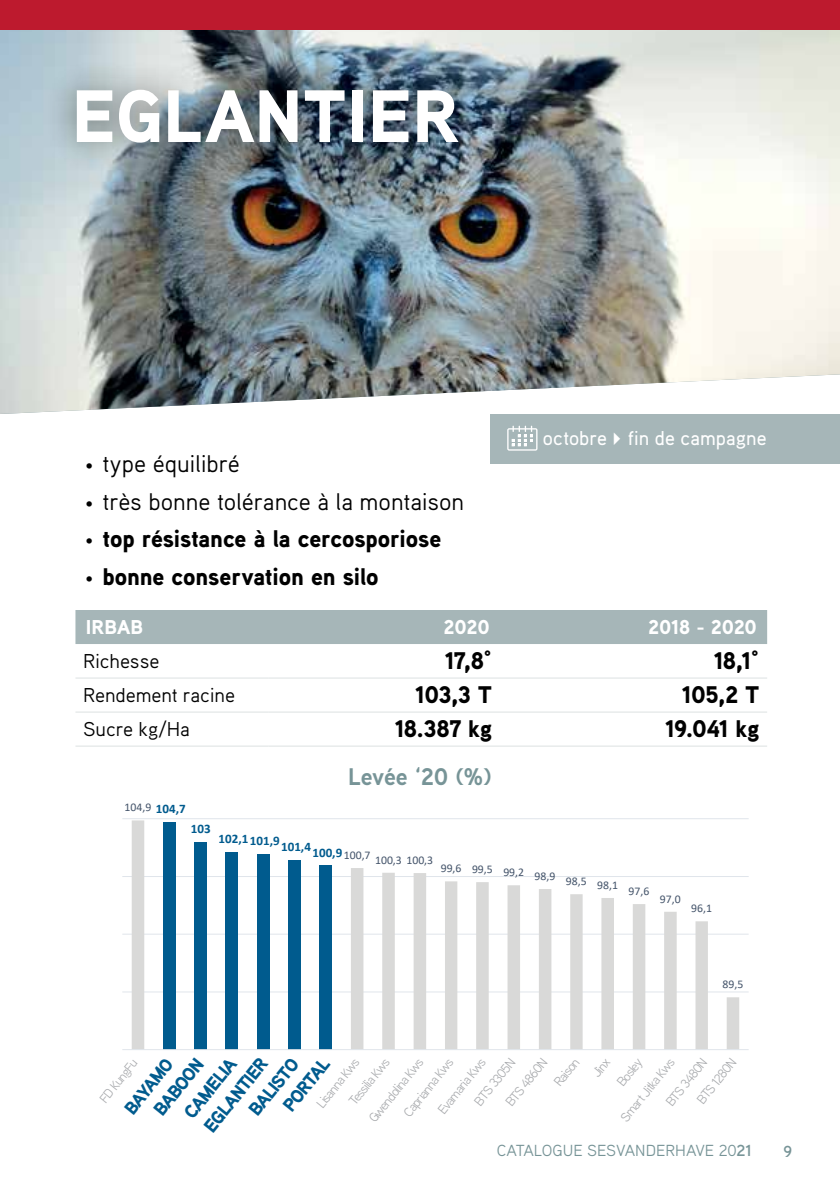
<style>
.page{position:relative;width:840px;height:1191px;background:#fff}
.page>*{position:absolute;margin:0;border:0;box-sizing:border-box;transform-origin:0 0}
.t1{font:900 74px "Aaux Next";color:#fff}
.t2{font:900 24px "Aaux Pro";letter-spacing:-.005em;color:#000}
.t3{font:24px "Aaux Pro";letter-spacing:-.005em;color:#000}
.t4{font:700 24px "Aaux Next";letter-spacing:-.02em;color:#779497}
.t5{font:20px "Aaux Pro";letter-spacing:-.005em;color:#000}
.t6{font:500 20px "Aaux Pro";letter-spacing:.005em;color:#fff}
.t7{font:900 20px "Aaux Pro";letter-spacing:-.01em;color:#fff}
.t8{font:900 18.6px/25.4px "Aaux Next";color:#005b8e}
.t9{font:900 18.2px "Aaux Next";color:#005b8e}
.t10{font:16px "Aaux Pro";color:#779497}
.t11{font:700 16px "Aaux Pro";color:#779497}
.t12{font:13px/23.4px "Aaux Next";color:#a7a9ac}
.t13{font:700 13px "Calibri";color:#005b8e}
.t14{font:12.6px "Aaux Next";color:#a7a9ac}
.t15{font:11.8px "Calibri";color:#44546a}
.s1{font-weight:300;font-size:18px}
.s2{font-weight:700;font-size:13px;color:#005b8e}
.s3{font-weight:700}
</style>
<div class="page">
<img style="left:0;top:29px;width:839px;height:385px">
<div style="left:45px;top:58px;width:441px;height:115px;background:#000;opacity:.5"></div>
<div style="left:75px;top:610px;width:691px;height:34px;background:#a6b6b8"></div>
<hr style="left:268px;top:677px;width:231px;height:1px;background:#dde2e3">
<hr style="left:499px;top:677px;width:267px;height:1px;background:#dde2e3">
<hr style="left:268px;top:711px;width:231px;height:1px;background:#dde2e3">
<hr style="left:499px;top:711px;width:267px;height:1px;background:#dde2e3">
<hr style="left:268px;top:745px;width:231px;height:1px;background:#dde2e3">
<hr style="left:499px;top:745px;width:267px;height:1px;background:#dde2e3">
<hr style="left:75px;top:677px;width:193px;height:1px;background:#dde2e3">
<hr style="left:75px;top:711px;width:193px;height:1px;background:#dde2e3">
<hr style="left:75px;top:745px;width:193px;height:1px;background:#dde2e3">
<div style="left:0;top:0;width:839px;height:29px;background:#bd1a2e"></div>
<div style="left:490px;top:414px;width:349px;height:49px;background:#a6b6b8"></div>
<svg style="left:507px;top:426px;width:30px;height:24px"></svg>
<hr style="left:122px;top:768px;width:626px;height:1px;background:#e0e5eb">
<hr style="left:122px;top:818px;width:626px;height:1px;background:#e0e5eb">
<hr style="left:122px;top:876px;width:626px;height:1px;background:#e0e5eb">
<hr style="left:122px;top:933px;width:626px;height:1px;background:#e0e5eb">
<hr style="left:122px;top:991px;width:626px;height:1px;background:#e0e5eb">
<svg style="left:132px;top:820px;width:606px;height:229px"></svg>
<hr style="left:122px;top:1049px;width:626px;height:1px;background:#e0e5eb">
<h1 class="t1" style="left:72px;top:63px;width:388px">EGLANTIER</h1>
<h3 class="t6" style="left:542px;top:425px;width:225px">octobre✔fin de campagne</h3>
<h2 class="t3" style="left:85px;top:448px;width:156px"><span class="s1">•</span> type équilibré</h2>
<h2 class="t3" style="left:85px;top:486px;width:380px"><span class="s1">•</span> très bonne tolérance à la montaison</h2>
<h2 class="t2" style="left:85px;top:523px;width:357px"><span class="s1">•</span> top résistance à la cercosporiose</h2>
<h2 class="t2" style="left:85px;top:561px;width:294px"><span class="s1">•</span> bonne conservation en silo</h2>
<h3 class="t7" style="left:86px;top:614px;width:59px">IRBAB</h3>
<h3 class="t7" style="left:443px;top:614px;width:48px">2020</h3>
<h3 class="t7" style="left:647px;top:614px;width:110px">2018 - 2020</h3>
<h3 class="t5" style="left:83px;top:648px;width:78px">Richesse</h3>
<h2 class="t2" style="left:444px;top:645px;width:49px">17,8°</h2>
<h2 class="t2" style="left:713px;top:645px;width:47px">18,1°</h2>
<h3 class="t5" style="left:83px;top:682px;width:153px">Rendement racine</h3>
<h2 class="t2" style="left:415px;top:679px;width:78px">103,3 T</h2>
<h2 class="t2" style="left:681px;top:679px;width:79px">105,2 T</h2>
<h3 class="t5" style="left:83px;top:716px;width:108px">Sucre kg/Ha</h3>
<h2 class="t2" style="left:394px;top:713px;width:99px">18.387 kg</h2>
<h2 class="t2" style="left:664px;top:713px;width:96px">19.041 kg</h2>
<p class="t15" style="left:124px;top:799px;width:63px">104,9 <span class="s2">104,7</span></p>
<p class="t13" style="left:191px;top:819px;width:21px">103</p>
<h2 class="t4" style="left:348px;top:759px;width:145px">Levée ‘20 (%)</h2>
<p class="t13" style="left:218px;top:831px;width:94px">102,1101,9101,4</p>
<p class="t15" style="left:312px;top:851px;width:122px"><sup>100,9</sup>100,7 100,3 100,3</p>
<p class="t15" style="left:440px;top:866px;width:179px">99,6 99,5 99,2 98,9 98,5 98,1</p>
<p class="t15" style="left:628px;top:883px;width:22px">97,6</p>
<p class="t15" style="left:659px;top:890px;width:22px">97,0</p>
<p class="t15" style="left:690px;top:900px;width:22px">96,1</p>
<p class="t15" style="left:722px;top:976px;width:22px">89,5</p>
<h3 class="t8" style="left:158px;top:1091px;width:73px;text-indent:-17px;rotate:-51deg">BABOON<br>CAMELIA</h3>
<p class="t12" style="left:396px;top:1107px;width:72px;rotate:-51deg">Caprianna Kws</p>
<h3 class="t9" style="left:118px;top:1103px;width:67px;rotate:-51deg">BAYAMO</h3>
<h3 class="t8" style="left:198px;top:1121px;width:91px;rotate:-51deg">EGLANTIER</h3>
<p class="t12" style="left:449px;top:1081px;width:58px;text-indent:-29px;rotate:-51deg">Evamaria Kws<br>BTS 3305N</p>
<h3 class="t8" style="left:258px;top:1086px;width:64px;line-height:24.2px;text-indent:-25px;rotate:-51deg">BALISTO<br>PORTAL</h3>
<p class="t12" style="left:658px;top:1096px;width:59px;rotate:-51deg">BTS 3480N</p>
<p class="t12" style="left:498px;top:1096px;width:59px;rotate:-51deg">BTS 4860N</p>
<p class="t12" style="left:689px;top:1094px;width:56px;rotate:-51deg">BTS 1280N</p>
<p class="t12" style="left:610px;top:1076px;width:34px;rotate:-51deg">Bosley</p>
<p class="t12" style="left:585px;top:1067px;width:22px;rotate:-51deg">Jinx</p>
<p class="t12" style="left:613px;top:1112px;width:79px;rotate:-51deg">SmartJitka Kws</p>
<p class="t12" style="left:362px;top:1113px;width:80px;rotate:-51deg">Gwendolina Kws</p>
<p class="t14" style="left:96px;top:1095px;width:53px;rotate:-51deg">FD KungFu</p>
<p class="t12" style="left:323px;top:1081px;width:58px;text-indent:-22px;rotate:-51deg">Lisanna Kws<br>Tessilia Kws</p>
<p class="t12" style="left:547px;top:1077px;width:33px;rotate:-51deg">Raison</p>
<p class="t10" style="left:496px;top:1140px;width:257px">CATALOGUE SESVANDERHAVE 20<span class="s3">21</span></p>
<p class="t11" style="left:783px;top:1141px;width:10px">9</p>
</div>
